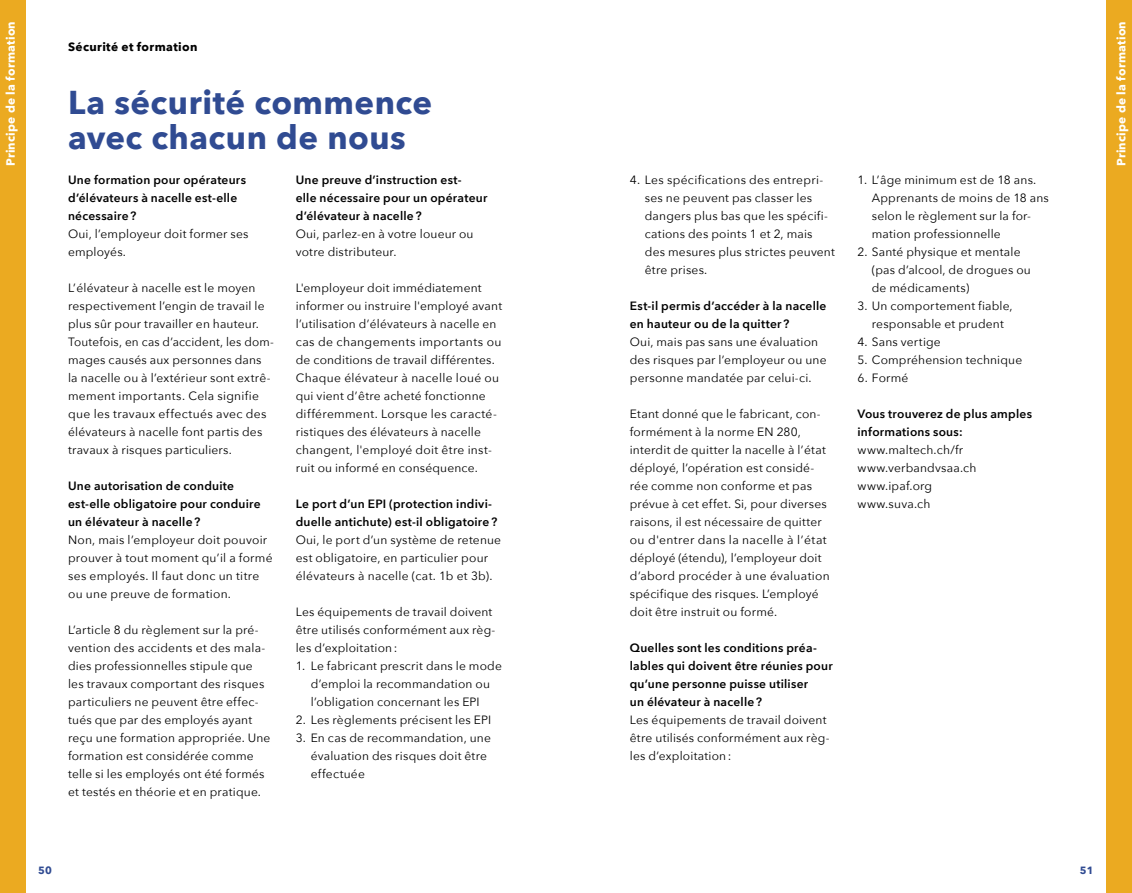
<style>
.page{position:relative;width:1132px;height:893px;background:#fff}
.page>*{position:absolute;margin:0;border:0;box-sizing:border-box;transform-origin:0 0}
.t1{font:700 33px/35px "Avenir Next";letter-spacing:.015em;color:#304b92}
.t2{font:12px/18px "Avenir Next";letter-spacing:.015em;color:#000}
.t3{font:600 12px/18px "Avenir Next";letter-spacing:.02em;color:#000}
.t4{font:700 12px "Avenir Next";letter-spacing:.02em;color:#fff}
.t5{font:700 12px "Avenir Next";letter-spacing:.03em;color:#000}
.t6{font:700 10.5px "Avenir Next";color:#304b92}
</style>
<div class="page">
<div style="left:0;top:0;width:26px;height:893px;background:#ebaa21"></div>
<div style="left:1106px;top:0;width:25px;height:893px;background:#ebaa21"></div>
<p class="t4" style="left:0;top:166px;width:146px;rotate:-90deg">Principe de la formation</p>
<p class="t4" style="left:1110px;top:166px;width:146px;rotate:-90deg">Principe de la formation</p>
<p class="t5" style="left:68px;top:36px;width:131px">Sécurité et formation</p>
<p class="t1" style="left:68px;top:84px;width:365px">La sécurité commence avec chacun de nous</p>
<p class="t3" style="left:68px;top:171px;width:179px">Une formation pour opérateurs d’élévateurs à nacelle est-elle nécessaire?</p>
<p class="t2" style="left:68px;top:224px;width:182px">Oui, l’employeur doit former ses employés.</p>
<p class="t2" style="left:68px;top:278px;width:205px">L’élévateur à nacelle est le moyen respectivement l’engin de travail le plus sûr pour travailler en hauteur.<br>Toutefois, en cas d’accident, les dom-- mages causés aux personnes dans la nacelle ou à l’extérieur sont extrê&shy;mement importants. Cela signifie que les travaux effectués avec des élévateurs à nacelle font partis des travaux à risques particuliers.</p>
<p class="t3" style="left:68px;top:477px;width:194px">Une autorisation de conduite est-elle obligatoire pour conduire un élévateur à nacelle?</p>
<p class="t2" style="left:68px;top:530px;width:206px">Non, mais l’employeur doit pouvoir prouver à tout moment qu’il a formé ses employés. Il faut donc un titre ou une preuve de formation.</p>
<p class="t2" style="left:68px;top:620px;width:204px">L’article 8 du règlement sur la pré&shy;vention des accidents et des mala&shy;dies professionnelles stipule que les travaux comportant des risques particuliers ne peuvent être effec&shy;tués que par des employés ayant reçu une formation appropriée. Une formation est considérée comme telle si les employés ont été formés et testés en théorie et en pratique.</p>
<p class="t3" style="left:296px;top:171px;width:193px">Une preuve d’instruction est-<br>elle nécessaire pour un opérateur d’élévateur à nacelle?</p>
<p class="t2" style="left:296px;top:224px;width:179px">Oui, parlez-en à votre loueur ou votre distributeur.</p>
<p class="t2" style="left:296px;top:278px;width:208px">L'employeur doit immédiatement informer ou instruire l'employé avant l’utilisation d’élévateurs à nacelle en cas de changements importants ou de conditions de travail différentes.<br>Chaque élévateur à nacelle loué ou qui vient d’être acheté fonctionne différemment. Lorsque les caracté&shy;ristiques des élévateurs à nacelle changent, l'employé doit être inst&shy;ruit ou informé en conséquence.</p>
<p class="t3" style="left:296px;top:495px;width:203px">Le port d’un EPI (protection indivi&shy;duelle antichute) est-il obligatoire?</p>
<p class="t2" style="left:296px;top:530px;width:207px">Oui, le port d’un système de retenue est obligatoire, en particulier pour élévateurs à nacelle (cat. 1b et 3b).</p>
<p class="t2" style="left:296px;top:602px;width:201px">Les équipements de travail doivent être utilisés conformément aux règ&shy;les d’exploitation:</p>
<p class="t2" style="left:311px;top:656px;width:193px;text-indent:-15px">1. Le fabricant prescrit dans le mode d’emploi la recommandation ou l’obligation concernant les EPI</p>
<p class="t2" style="left:296px;top:710px;width:197px">2. Les règlements précisent les EPI</p>
<p class="t2" style="left:311px;top:728px;width:182px;text-indent:-15px">3. En cas de recommandation, une évaluation des risques doit être effectuée</p>
<p class="t2" style="left:644px;top:170px;width:191px;text-indent:-15px">4. Les spécifications des entrepri&shy;ses ne peuvent pas classer les dangers plus bas que les spécifi&shy;cations des points 1 et 2, mais des mesures plus strictes peuvent être prises.</p>
<p class="t3" style="left:629px;top:297px;width:198px">Est-il permis d’accéder à la nacelle en hauteur ou de la quitter?</p>
<p class="t2" style="left:629px;top:332px;width:198px">Oui, mais pas sans une évaluation des risques par l’employeur ou une personne mandatée par celui-ci.</p>
<p class="t2" style="left:629px;top:404px;width:201px">Etant donné que le fabricant, con&shy;formément à la norme EN 280, interdit de quitter la nacelle à l’état déployé, l’opération est considé&shy;rée comme non conforme et pas prévue à cet effet. Si, pour diverses raisons, il est nécessaire de quitter ou d'entrer dans la nacelle à l’état déployé (étendu), l’employeur doit d’abord procéder à une évaluation spécifique des risques. L’employé doit être instruit ou formé.</p>
<p class="t3" style="left:629px;top:639px;width:204px">Quelles sont les conditions préa&shy;lables qui doivent être réunies pour qu’une personne puisse utiliser<br>un élévateur à nacelle?</p>
<p class="t2" style="left:629px;top:710px;width:201px">Les équipements de travail doivent être utilisés conformément aux règ&shy;les d’exploitation:</p>
<p class="t2" style="left:871px;top:170px;width:179px;text-indent:-14px">1. L’âge minimum est de 18 ans.<br>Apprenants de moins de 18 ans selon le règlement sur la for&shy;mation professionnelle</p>
<p class="t2" style="left:871px;top:242px;width:160px;text-indent:-14px">2. Santé physique et mentale (pas d’alcool, de drogues ou de médicaments)</p>
<p class="t2" style="left:857px;top:296px;width:157px;text-align:center">3. Un comportement fiable, responsable et prudent</p>
<p class="t2" style="left:857px;top:332px;width:85px">4. Sans vertige</p>
<p class="t2" style="left:857px;top:350px;width:166px">5. Compréhension technique</p>
<p class="t2" style="left:857px;top:368px;width:52px">6. Formé</p>
<p class="t3" style="left:857px;top:405px;width:176px">Vous trouverez de plus amples informations sous:</p>
<p class="t2" style="left:857px;top:440px;width:107px">www.maltech.ch/fr</p>
<p class="t2" style="left:857px;top:458px;width:120px">www.verbandvsaa.ch</p>
<p class="t2" style="left:857px;top:476px;width:76px">www.ipaf.org</p>
<p class="t2" style="left:857px;top:494px;width:74px">www.suva.ch</p>
<p class="t6" style="left:38px;top:861px;width:15px">50</p>
<p class="t6" style="left:1079px;top:861px;width:15px">51</p>
</div>
